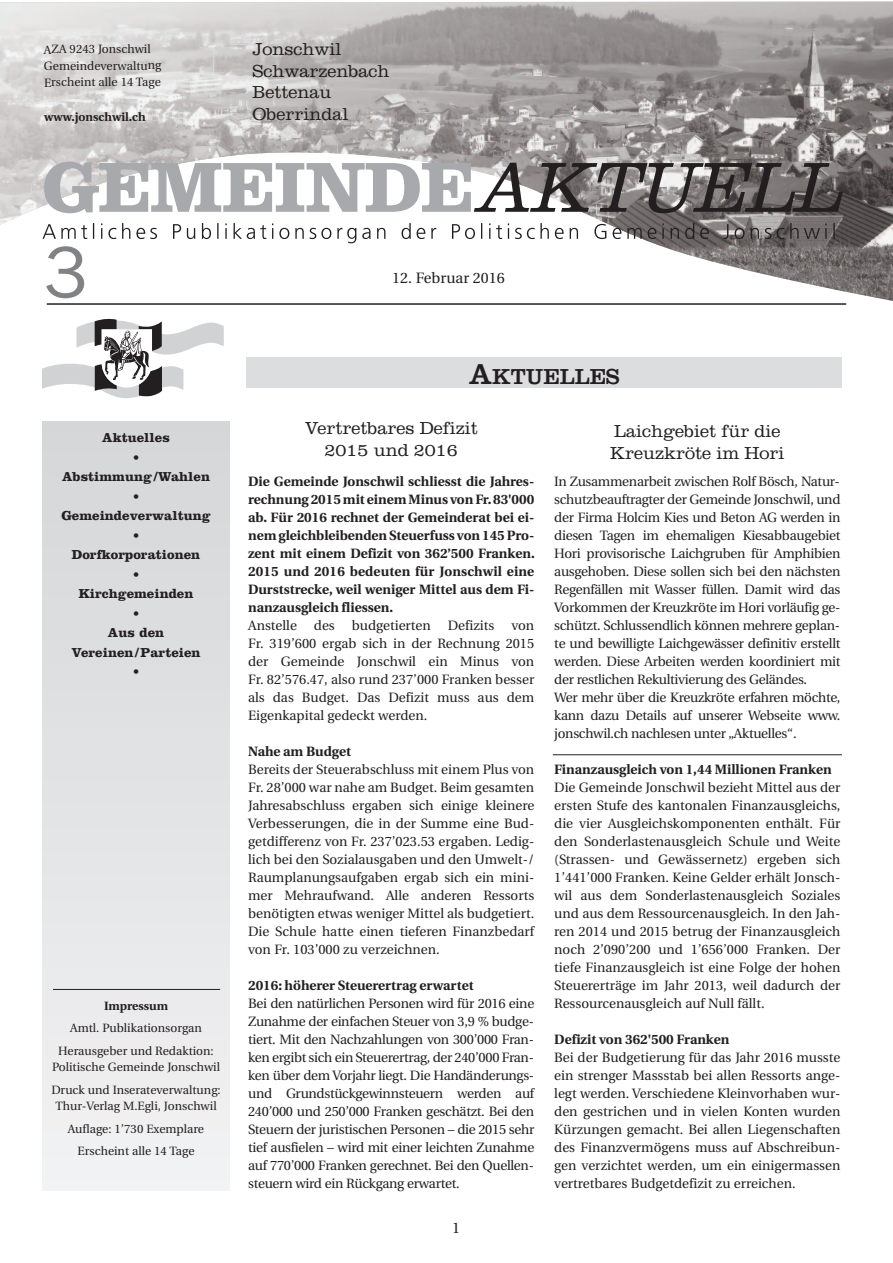
<style>
.page{position:relative;width:893px;height:1263px;background:#fff}
.page>*{position:absolute;margin:0;border:0;box-sizing:border-box;transform-origin:0 0}
.t1{font:75px "Franklin Gothic";color:#808285}
.t2{font:22.5px "Clarendon";color:#231f20}
.t3{font:300 18px/21.6px "Clarendon";color:#231f20}
.t4{font:15px "Utopia";color:#231f20}
.t5{font:13.5px/18px "Utopia";letter-spacing:-.02em;color:#231f20;text-align:justify}
.t6{font:700 13.5px/18px "Utopia";color:#231f20;text-align:justify}
.t7{font:700 13.5px/19.5px "Clarendon";color:#231f20;text-align:center}
.t8{font:13.5px "Utopia";color:#231f20}
.t9{font:13.5px "Clarendon";color:#231f20}
.t10{font:12px/22.5px "Utopia";color:#231f20;text-align:center}
.t11{font:700 12px "Utopia";color:#231f20}
.s1{font-size:30px}
</style>
<div class="page">
<img style="left:0;top:1px;width:893px;height:300px">
<div style="left:43px;top:421px;width:187px;height:770px;background:linear-gradient(to right,#e3e4e6,#e3e4e6)"></div>
<hr style="left:47px;top:303px;width:799px;height:2px;background:#231f20">
<svg style="left:43px;top:319px;width:181px;height:79px"></svg>
<hr style="left:53px;top:989px;width:167px;height:1px;background:#231f20">
<div style="left:247px;top:357px;width:595px;height:31px;background:#dcdddf"></div>
<svg style="left:43px;top:223px;width:792px;height:20px"></svg>
<svg style="left:44px;top:162px;width:799px;height:51px"></svg>
<hr style="left:553px;top:754px;width:289px;height:1px;background:#231f20">
<p class="t10" style="left:44px;top:42px;width:119px;line-height:16.5px;text-align:left">AZA 9243 Jonschwil<br>Gemeindeverwaltung<br>Erscheint alle 14 Tage</p>
<p class="t11" style="left:44px;top:112px;width:103px">www.jonschwil.ch</p>
<h3 class="t3" style="left:252px;top:40px;width:139px">Jonschwil<br>Schwarzenbach<br>Bettenau<br>Oberrindal</h3>
<h1 class="t1" style="left:44px;top:228px;width:45px">3</h1>
<p class="t7" style="left:61px;top:429px;width:151px">Aktuelles<br>•<br>Abstimmung/Wahlen •<br>Gemeindeverwaltung</p>
<p class="t9" style="left:133px;top:531px;width:8px">•</p>
<p class="t7" style="left:72px;top:546px;width:131px">Dorfkorporationen •<br>Kirchgemeinden<br>•<br>Aus den<br>Vereinen/Parteien •</p>
<p class="t11" style="left:104px;top:1001px;width:66px">Impressum</p>
<p class="t10" style="left:58px;top:1018px;width:157px">Amtl. Publikationsorgan<br>Herausgeber und Redaktion:</p>
<p class="t10" style="left:51px;top:1057px;width:171px;text-align:left">Politische Gemeinde Jonschwil<br>Druck und Inserateverwaltung:</p>
<p class="t10" style="left:55px;top:1096px;width:163px">Thur-Verlag M.Egli, Jonschwil<br>Auflage: 1’730 Exemplare<br>Erscheint alle 14 Tage</p>
<p class="t4" style="left:392px;top:272px;width:114px">12. Februar 2016</p>
<h2 class="t2" style="left:469px;top:369px;width:152px"><span class="s1">A</span>KTUELLES</h2>
<h3 class="t3" style="left:305px;top:420px;width:174px;text-align:center">Vertretbares Defizit<br>2015 und 2016</h3>
<p class="t6" style="left:248px;top:474px;width:288px">Die Gemeinde Jonschwil schliesst die Jahres&shy;rechnung 2015mit einemMinus vonFr.83'000 ab. Für 2016 rechnet der Gemeinderat bei ei&shy;nemgleichbleibendenSteuerfuss von145Pro&shy;zent mit einem Defizit von 362’500 Franken.<br>2015 und 2016 bedeuten für Jonschwil eine Durststrecke, weil weniger Mittel aus dem Fi&shy;nanzausgleich fliessen.</p>
<p class="t8" style="left:248px;top:620px;width:50px">Anstelle</p>
<p class="t5" style="left:314px;top:618px;width:22px">des</p>
<p class="t8" style="left:352px;top:620px;width:81px">budgetierten</p>
<p class="t8" style="left:448px;top:620px;width:48px">Defizits</p>
<p class="t5" style="left:248px;top:618px;width:288px;text-indent:263px">von Fr. 319’600 ergab sich in der Rechnung 2015 der Gemeinde Jonschwil ein Minus von Fr. 82’576.47, also rund 237’000 Franken besser als das Budget. Das Defizit muss aus dem Eigenkapital gedeckt werden.</p>
<p class="t6" style="left:248px;top:744px;width:104px">Nahe am Budget</p>
<p class="t5" style="left:248px;top:762px;width:288px">Bereits der Steuerabschluss mit einem Plus von Fr. 28’000 war nahe am Budget. Beim gesamten Jahresabschluss ergaben sich einige kleinere Verbesserungen, die in der Summe eine Bud&shy;getdifferenz von Fr. 237’023.53 ergaben. Ledig&shy;lich bei den Sozialausgaben und den Umwelt-/ Raumplanungsaufgaben ergab sich ein mini&shy;mer Mehraufwand. Alle anderen Ressorts benötigten etwas weniger Mittel als budgetiert.<br>Die Schule hatte einen tieferen Finanzbedarf von Fr. 103’000 zu verzeichnen.</p>
<p class="t6" style="left:248px;top:978px;width:227px">2016: höherer Steuerertrag erwartet</p>
<p class="t5" style="left:248px;top:996px;width:288px">Bei den natürlichen Personen wird für 2016 eine Zunahme der einfachen Steuer von 3,9 % budge&shy;tiert. Mit den Nachzahlungen von 300’000 Fran&shy;ken ergibt sich ein Steuerertrag, der 240’000 Fran&shy;ken über dem Vorjahr liegt. Die Handänderungs&shy;und Grundstückgewinnsteuern werden auf 240’000 und 250’000 Franken geschätzt. Bei den Steuern der juristischen Personen – die 2015 sehr tief ausfielen – wird mit einer leichten Zunahme auf 770’000 Franken gerechnet. Bei den Quellen&shy;steuern wird ein Rückgang erwartet.</p>
<p class="t4" style="left:452px;top:1222px;width:9px">1</p>
<h3 class="t3" style="left:610px;top:423px;width:176px">Laichgebiet für die<br>Kreuzkröte im Hori</h3>
<p class="t5" style="left:554px;top:474px;width:288px;text-align:left">In Zusammenarbeit zwischen Rolf Bösch, Natur&shy;schutzbeauftragter der Gemeinde Jonschwil, und der Firma Holcim Kies und Beton AG werden in diesen Tagen im ehemaligen Kiesabbaugebiet Hori provisorische Laichgruben für Amphibien ausgehoben. Diese sollen sich bei den nächsten Regenfällen mit Wasser füllen. Damit wird das Vorkommen der Kreuzkröte im Hori vorläufig ge&shy;schützt. Schlussendlich können mehrere geplan&shy;te und bewilligte Laichgewässer definitiv erstellt werden. Diese Arbeiten werden koordiniert mit der restlichen Rekultivierung des Geländes.<br>Wer mehr über die Kreuzkröte erfahren möchte, kann dazu Details auf unserer Webseite www. jonschwil.ch nachlesen unter „Aktuelles“.</p>
<p class="t6" style="left:554px;top:762px;width:279px">Finanzausgleich von 1,44 Millionen Franken</p>
<p class="t5" style="left:554px;top:780px;width:288px">Die Gemeinde Jonschwil bezieht Mittel aus der ersten Stufe des kantonalen Finanzausgleichs, die vier Ausgleichskomponenten enthält. Für den Sonderlastenausgleich Schule und Weite (Strassen- und Gewässernetz) ergeben sich 1’441’000 Franken. Keine Gelder erhält Jonsch&shy;wil aus dem Sonderlastenausgleich Soziales und aus dem Ressourcenausgleich. In den Jah&shy;ren 2014 und 2015 betrug der Finanzausgleich noch 2’090’200 und 1’656’000 Franken. Der tiefe Finanzausgleich ist eine Folge der hohen Steuererträge im Jahr 2013, weil dadurch der Ressourcenausgleich auf Null fällt.</p>
<p class="t6" style="left:554px;top:1032px;width:177px">Defizit von 362'500 Franken</p>
<p class="t5" style="left:554px;top:1050px;width:288px">Bei der Budgetierung für das Jahr 2016 musste ein strenger Massstab bei allen Ressorts ange&shy;legt werden. Verschiedene Kleinvorhaben wur&shy;den gestrichen und in vielen Konten wurden Kürzungen gemacht. Bei allen Liegenschaften des Finanzvermögens muss auf Abschreibun&shy;gen verzichtet werden, um ein einigermassen vertretbares Budgetdefizit zu erreichen.</p>
</div>
